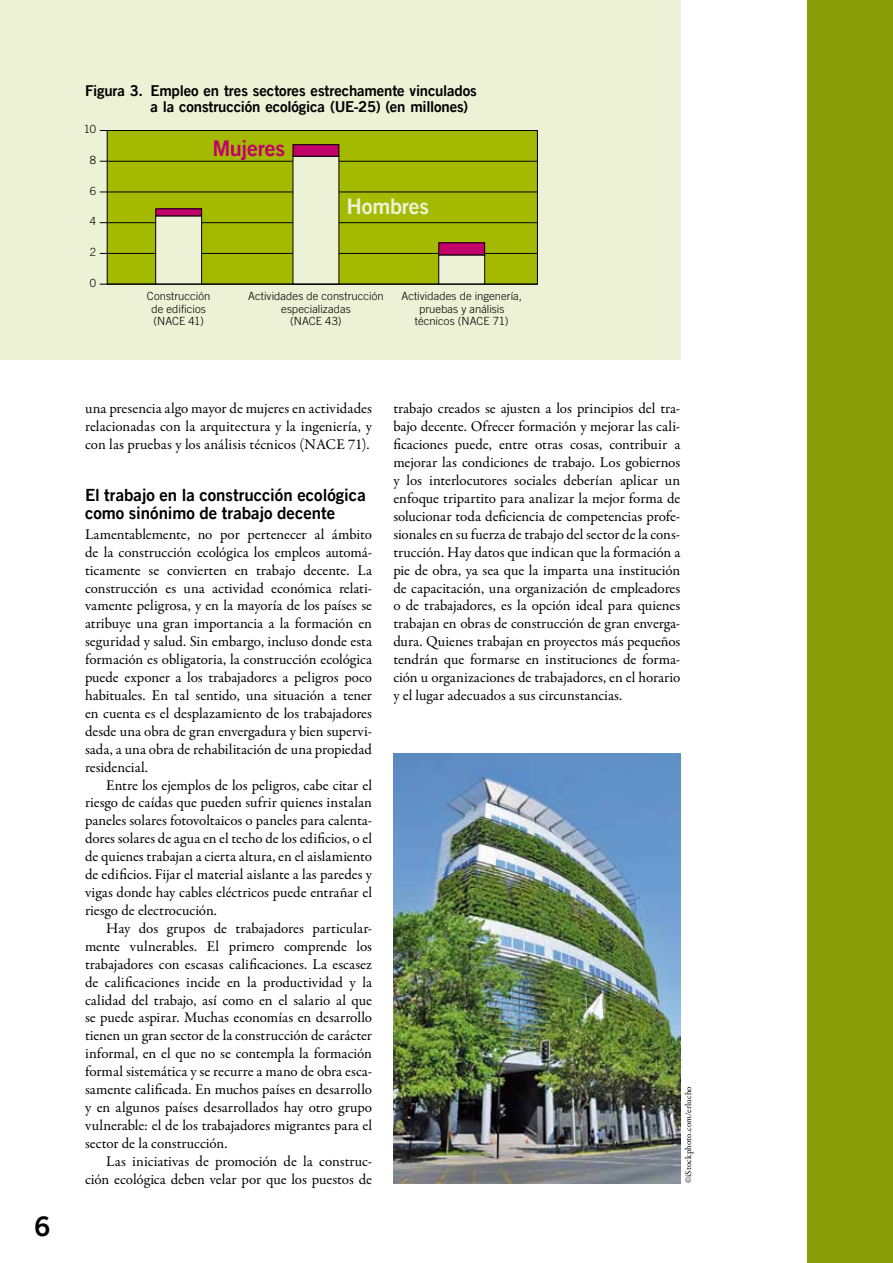
<style>
.page{position:relative;width:893px;height:1263px;background:#fff}
.page>*{position:absolute;margin:0;border:0;box-sizing:border-box;transform-origin:0 0}
.t1{font:27px "Trade Gothic LT Com Bd 2";color:#000}
.t2{font:21.6px "Trade Gothic LT Com Bd 2";letter-spacing:-.01em;color:#c20069}
.t3{font:21.6px "Trade Gothic LT Com Bd 2";letter-spacing:-.01em;color:#edf1d6}
.t4{font:16.8px/17.9px "Trade Gothic LT Com Bd 2";color:#000}
.t5{font:15px/17.9px "Garamond Premr Pro";color:#000;text-align:justify}
.t6{font:15px/16.5px "Trade Gothic LT Com Bd 2";letter-spacing:-.01em;color:#000}
.t7{font:300 11.25px/12.8px "Trade Gothic LT Com";letter-spacing:.005em;color:#000;text-align:center}
.t8{font:9px "Garamond Premr Pro";letter-spacing:.01em;color:#000}
</style>
<div class="page">
<div style="left:808px;top:0;width:85px;height:1263px;background:#889c05"></div>
<img style="left:393px;top:754px;width:287px;height:429px">
<div style="left:0;top:0;width:680px;height:360px;background:#edf1d6"></div>
<div style="left:107px;top:130px;width:430px;height:154px;background:#a4ba00"></div>
<div style="left:107px;top:130px;width:431px;height:154px;border:1px solid #000"></div>
<hr style="left:107px;top:253px;width:430px;height:1px;background:#000">
<hr style="left:107px;top:222px;width:430px;height:1px;background:#000">
<hr style="left:107px;top:192px;width:430px;height:1px;background:#000">
<hr style="left:107px;top:161px;width:430px;height:1px;background:#000">
<div style="left:156px;top:216px;width:46px;height:68px;background:#edf1d6"></div>
<div style="left:155px;top:216px;width:47px;height:68px;border:1px solid #000"></div>
<div style="left:156px;top:209px;width:46px;height:7px;background:#c20069"></div>
<div style="left:293px;top:156px;width:46px;height:128px;background:#edf1d6"></div>
<div style="left:293px;top:145px;width:46px;height:11px;background:#c20069"></div>
<div style="left:293px;top:144px;width:46px;height:12px;border:1px solid #000"></div>
<div style="left:439px;top:255px;width:46px;height:29px;background:#edf1d6"></div>
<div style="left:438px;top:255px;width:47px;height:29px;border:1px solid #000"></div>
<div style="left:439px;top:243px;width:46px;height:12px;background:#c20069"></div>
<hr style="left:107px;top:284px;width:430px;height:1px;background:#000">
<h1 class="t1" style="left:34px;top:1210px;width:18px">6</h1>
<p class="t6" style="left:151px;top:82px;width:328px;text-indent:-65px">Figura 3. Empleo en tres sectores estrechamente vinculados a la construcción ecológica (UE-25) (en millones)</p>
<p class="t7" style="left:84px;top:123px;width:14px">10</p>
<p class="t7" style="left:90px;top:153px;width:8px">8</p>
<p class="t7" style="left:90px;top:184px;width:8px">6</p>
<p class="t7" style="left:90px;top:215px;width:8px">4</p>
<p class="t7" style="left:90px;top:245px;width:8px">2</p>
<p class="t7" style="left:90px;top:276px;width:8px">0</p>
<h2 class="t2" style="left:212px;top:135px;width:74px">Mujeres</h2>
<h2 class="t3" style="left:347px;top:193px;width:84px">Hombres</h2>
<p class="t7" style="left:147px;top:289px;width:65px">Construcción de edificios (NACE 41)</p>
<p class="t7" style="left:248px;top:289px;width:137px">Actividades de construcción especializadas<br>(NACE 43)</p>
<p class="t7" style="left:401px;top:289px;width:122px">Actividades de ingenería, pruebas y análisis técnicos (NACE 71)</p>
<p class="t5" style="left:85px;top:400px;width:288px">una presencia algo mayor de mujeres en actividades relacionadas con la arquitectura y la ingeniería, y con las pruebas y los análisis técnicos (NACE 71).</p>
<p class="t4" style="left:85px;top:486px;width:282px">El trabajo en la construcción ecológica como sinónimo de trabajo decente</p>
<p class="t5" style="left:85px;top:525px;width:289px">Lamentablemente, no por pertenecer al ámbito de la construcción ecológica los empleos automá&shy;ticamente se convierten en trabajo decente. La construcción es una actividad económica relati&shy;vamente peligrosa, y en la mayoría de los países se atribuye una gran importancia a la formación en seguridad y salud. Sin embargo, incluso donde esta formación es obligatoria, la construcción ecológica puede exponer a los trabajadores a peligros poco habituales. En tal sentido, una situación a tener en cuenta es el desplazamiento de los trabajadores desde una obra de gran envergadura y bien supervi&shy;sada, a una obra de rehabilitación de una propiedad residencial.</p>
<p class="t5" style="left:85px;top:776px;width:289px;text-indent:21px">Entre los ejemplos de los peligros, cabe citar el riesgo de caídas que pueden sufrir quienes instalan paneles solares fotovoltaicos o paneles para calenta&shy;dores solares de agua en el techo de los edificios, o el de quienes trabajan a cierta altura, en el aislamiento de edificios. Fijar el material aislante a las paredes y vigas donde hay cables eléctricos puede entrañar el riesgo de electrocución.</p>
<p class="t5" style="left:85px;top:919px;width:289px;text-indent:21px">Hay dos grupos de trabajadores particular&shy;mente vulnerables. El primero comprende los trabajadores con escasas calificaciones. La escasez de calificaciones incide en la productividad y la calidad del trabajo, así como en el salario al que se puede aspirar. Muchas economías en desarrollo tienen un gran sector de la construcción de carácter informal, en el que no se contempla la formación formal sistemática y se recurre a mano de obra esca&shy;samente calificada. En muchos países en desarrollo y en algunos países desarrollados hay otro grupo vulnerable: el de los trabajadores migrantes para el sector de la construcción.</p>
<p class="t5" style="left:85px;top:1152px;width:289px;text-align:right">Las iniciativas de promoción de la construc&shy;ción ecológica deben velar por que los puestos de</p>
<p class="t5" style="left:393px;top:400px;width:289px">trabajo creados se ajusten a los principios del tra&shy;bajo decente. Ofrecer formación y mejorar las cali&shy;ficaciones puede, entre otras cosas, contribuir a mejorar las condiciones de trabajo. Los gobiernos y los interlocutores sociales deberían aplicar un enfoque tripartito para analizar la mejor forma de solucionar toda deficiencia de competencias profe&shy;sionales en su fuerza de trabajo del sector de la cons&shy;trucción. Hay datos que indican que la formación a pie de obra, ya sea que la imparta una institución de capacitación, una organización de empleadores o de trabajadores, es la opción ideal para quienes trabajan en obras de construcción de gran enverga&shy;dura. Quienes trabajan en proyectos más pequeños tendrán que formarse en instituciones de forma&shy;ción u organizaciones de trabajadores, en el horario y el lugar adecuados a sus circunstancias.</p>
<p class="t8" style="left:683px;top:1183px;width:99px;rotate:-90deg">©iStockphoto.com/erlucho</p>
</div>
